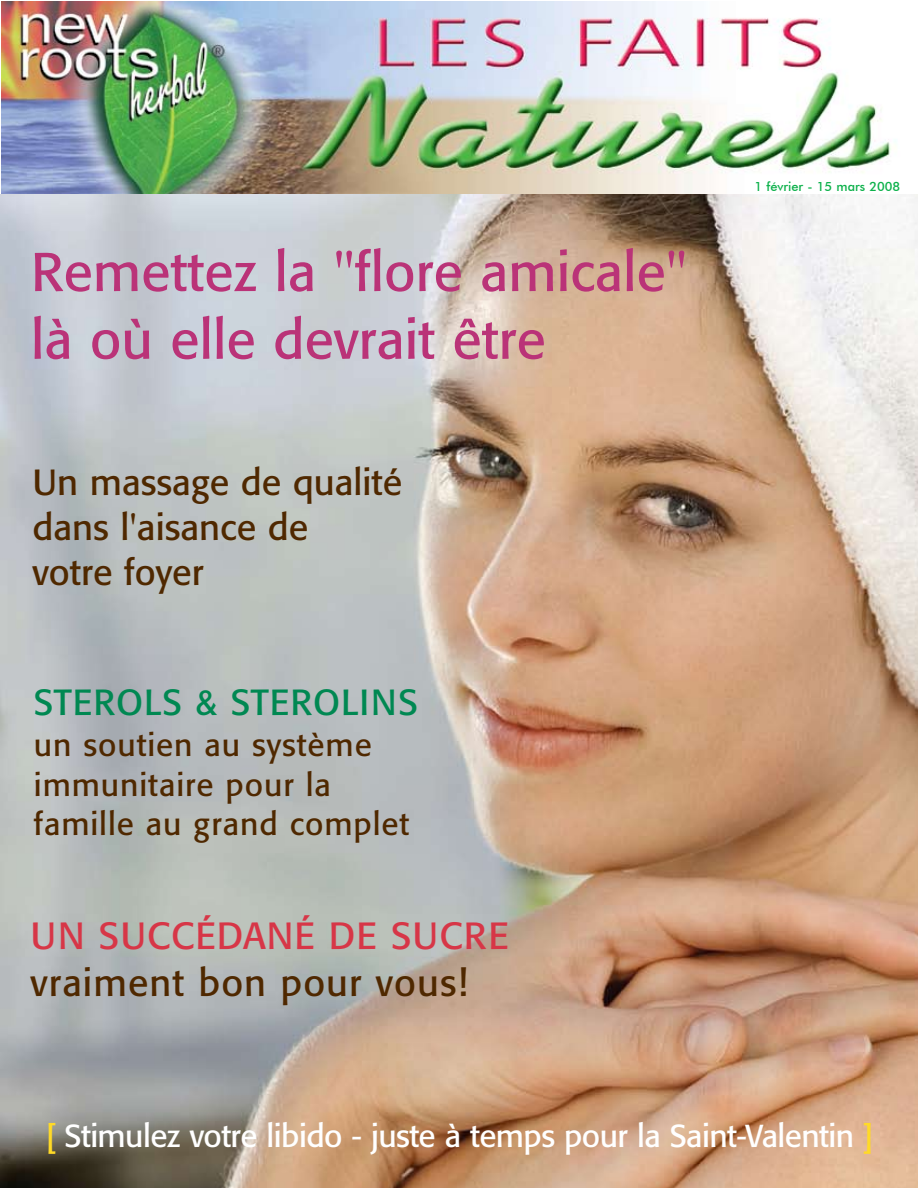
<style>
.page{position:relative;width:918px;height:1188px;background:#fff}
.page>*{position:absolute;margin:0;border:0;box-sizing:border-box;transform-origin:0 0}
.t1{font:54px/67.7px "Formata";color:#ba3378}
.t2{font:37.5px "Formata";letter-spacing:.03em;color:#4f2800}
.t3{font:37.5px "Formata";letter-spacing:.03em;color:#d73647}
.t4{font:36px/45.2px "Formata";color:#4f2800}
.t5{font:36px "Formata";letter-spacing:.03em;color:#008852}
.t6{font:31.5px/39.5px "Formata";letter-spacing:.03em;color:#4f2800}
.t7{font:31.5px "Formata";letter-spacing:-.02em;color:#fff}
.t8{font:12.75px "Futura Md BT";color:#0db14b}
.s1{color:#ffda27}
</style>
<div class="page">
<img style="left:0;top:194px;width:918px;height:994px">
<img style="left:2px;top:1px;width:894px;height:193px">
<h1 class="t1" style="left:31px;top:238px;width:658px">Remettez la "flore amicale" là où elle devrait être</h1>
<p class="t4" style="left:32px;top:459px;width:371px">Un massage de qualité dans l'aisance de<br>votre foyer</p>
<p class="t5" style="left:34px;top:680px;width:386px">STEROLS &amp; STEROLINS</p>
<p class="t6" style="left:34px;top:725px;width:377px">un soutien au système immunitaire pour la famille au grand complet</p>
<p class="t3" style="left:31px;top:913px;width:480px">UN SUCCÉDANÉ DE SUCRE</p>
<p class="t2" style="left:31px;top:960px;width:439px">vraiment bon pour vous!</p>
<p class="t8" style="left:755px;top:179px;width:147px">1 février - 15 mars 2008</p>
<p class="t7" style="left:46px;top:1117px;width:829px"><span class="s1">[</span> Stimulez votre libido - juste à temps pour la Saint-Valentin <span class="s1">]</span></p>
</div>
